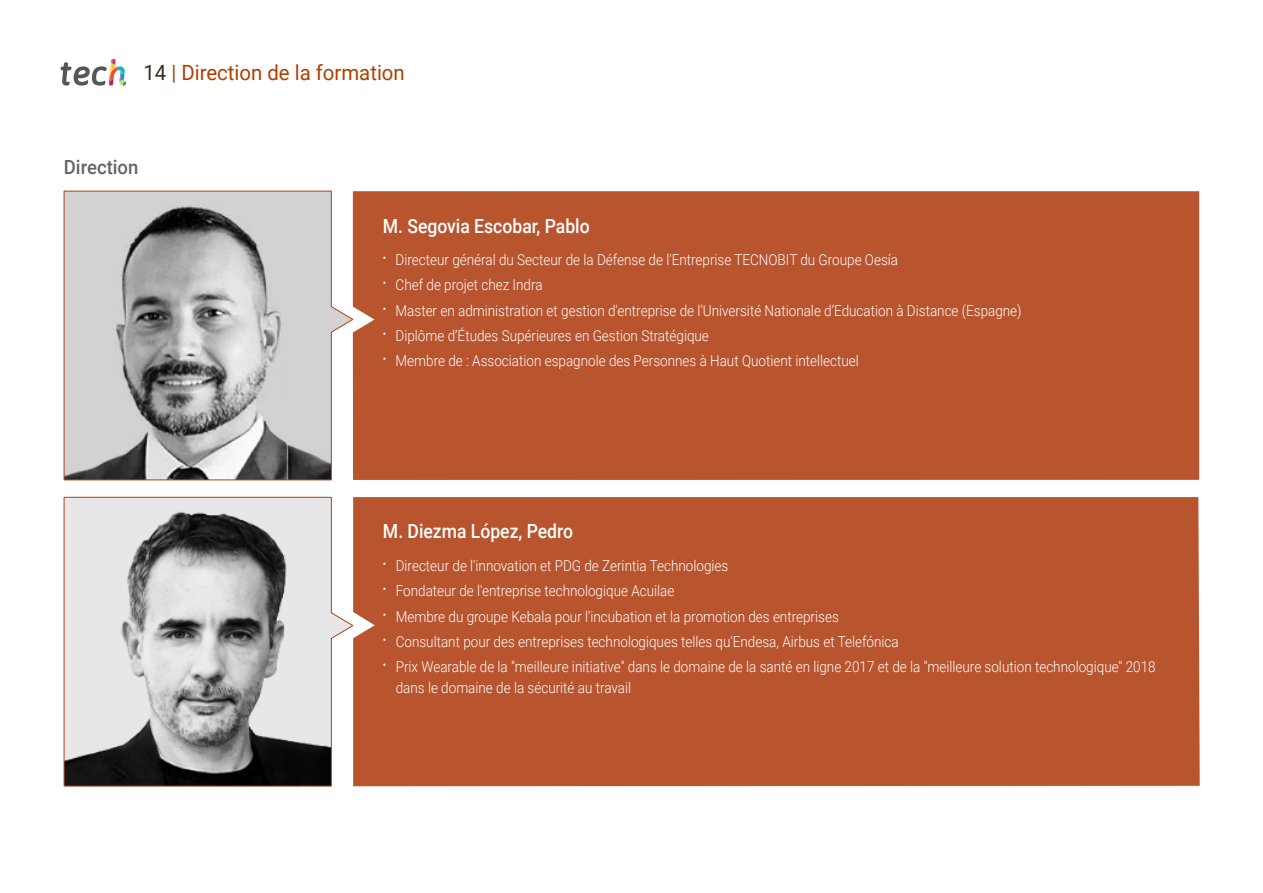
<style>
.page{position:relative;width:1263px;height:893px;background:#fff}
.page>*{position:absolute;margin:0;border:0;box-sizing:border-box;transform-origin:0 0}
.t1{font:21px "Roboto";color:#ae4000}
.t2{font:500 19.5px "Roboto";color:#fff;scale:.9 1}
.t3{font:500 19.5px "Roboto";color:#61646a;scale:.95 1}
.t4{font:300 15px/21px "Roboto";color:#fff;scale:.9 1}
.s1{color:#312e20}
</style>
<div class="page">
<svg style="left:61px;top:59px;width:65px;height:27px"></svg>
<div style="left:354px;top:497px;width:846px;height:289px;background:#b8542e"></div>
<svg style="left:64px;top:191px;width:289px;height:289px;background:#b8b7b6"></svg>
<svg style="left:64px;top:497px;width:290px;height:289px;background:#b1aead"></svg>
<div style="left:353px;top:191px;width:846px;height:289px;background:#b8542e"></div>
<h1 class="t1" style="left:144px;top:57px;width:263px"><span class="s1">14</span> | Direction de la formation</h1>
<h2 class="t3" style="left:64px;top:153px;width:80px">Direction</h2>
<h2 class="t2" style="left:383px;top:212px;width:231px">M. Segovia Escobar, Pablo</h2>
<p class="t4" style="left:383px;top:249px;width:574px"><sup>•</sup> Directeur général du Secteur de la Défense de l'Entreprise TECNOBIT du Groupe Oesía</p>
<p class="t4" style="left:383px;top:274px;width:179px"><sup>•</sup> Chef de projet chez Indra</p>
<p class="t4" style="left:383px;top:299px;width:711px"><sup>•</sup> Master en administration et gestion d'entreprise de l'Université Nationale d’Education à Distance (Espagne)</p>
<p class="t4" style="left:383px;top:324px;width:364px"><sup>•</sup> Diplôme d’Études Supérieures en Gestion Stratégique</p>
<p class="t4" style="left:383px;top:350px;width:530px"><sup>•</sup> Membre de : Association espagnole des Personnes à Haut Quotient intellectuel</p>
<h2 class="t2" style="left:383px;top:518px;width:213px">M. Diezma López, Pedro</h2>
<p class="t4" style="left:383px;top:555px;width:385px"><sup>•</sup> Directeur de l'innovation et PDG de Zerintia Technologies</p>
<p class="t4" style="left:383px;top:580px;width:325px"><sup>•</sup> Fondateur de l'entreprise technologique Acuilae</p>
<p class="t4" style="left:383px;top:605px;width:508px"><sup>•</sup> Membre du groupe Kebala pour l'incubation et la promotion des entreprises</p>
<p class="t4" style="left:383px;top:630px;width:575px"><sup>•</sup> Consultant pour des entreprises technologiques telles qu'Endesa, Airbus et Telefónica</p>
<p class="t4" style="left:396px;top:656px;width:846px;text-indent:-13px"><sup>•</sup> Prix Wearable de la "meilleure initiative" dans le domaine de la santé en ligne 2017 et de la "meilleure solution technologique" 2018 dans le domaine de la sécurité au travail</p>
</div>
